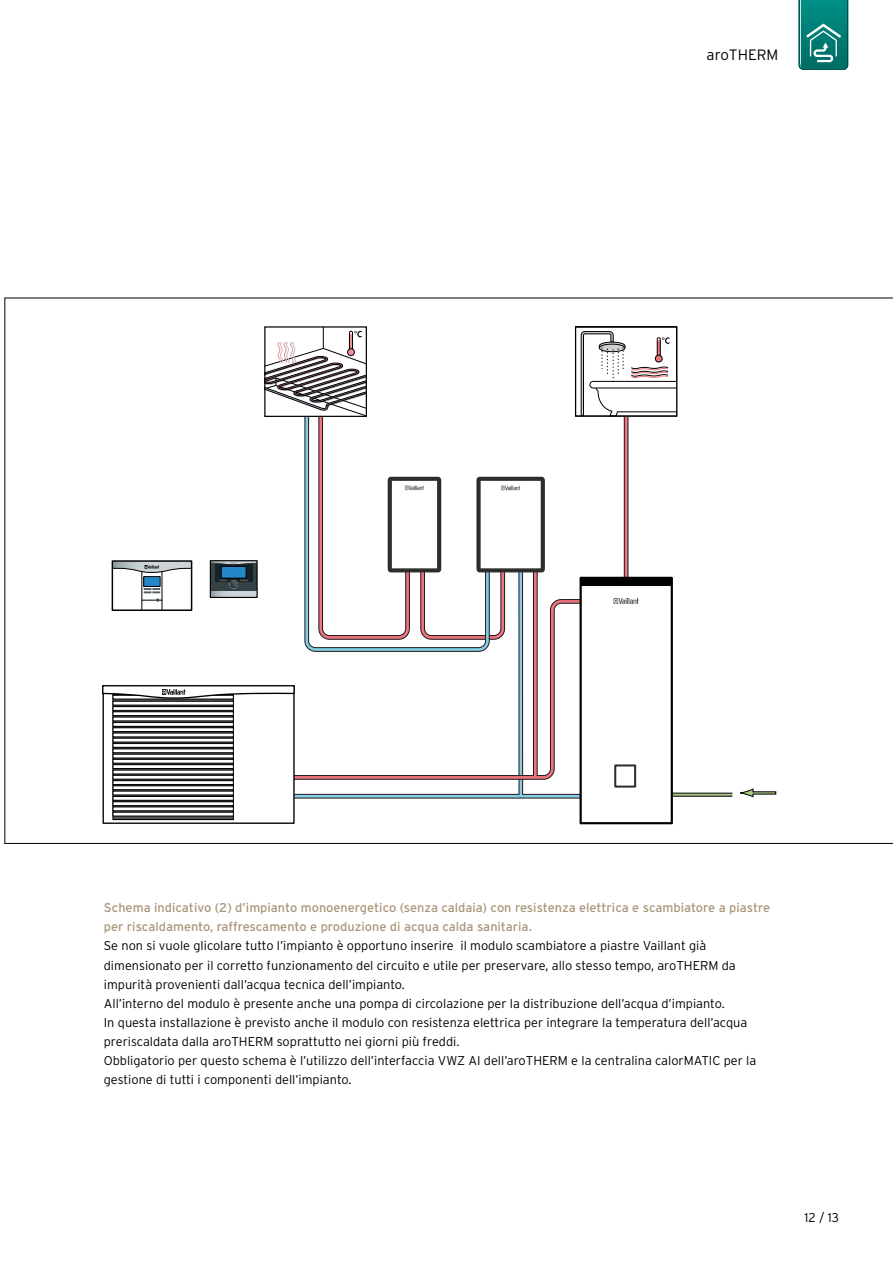
<style>
.page{position:relative;width:893px;height:1263px;background:#fff}
.page>*{position:absolute;margin:0;border:0;box-sizing:border-box;transform-origin:0 0}
.t1{font:300 15px "Interstate";color:#000}
.t2{font:300 12.75px/19.2px "Interstate OT";color:#000}
.t3{font:12.75px/19.2px "Interstate OT";color:#aa967a}
.t4{font:300 12.75px "Interstate";color:#000}
</style>
<div class="page">
<svg style="left:5px;top:298px;width:888px;height:546px"></svg>
<svg style="left:799px;top:0;width:49px;height:70px;background:#1c8a82"></svg>
<p class="t1" style="left:707px;top:46px;width:73px">aroTHERM</p>
<p class="t3" style="left:104px;top:898px;width:668px">Schema indicativo (2) d’impianto monoenergetico (senza caldaia) con resistenza elettrica e scambiatore a piastre per riscaldamento, raffrescamento e produzione di acqua calda sanitaria.</p>
<p class="t2" style="left:104px;top:936px;width:654px">Se non si vuole glicolare tutto l’impianto è opportuno inserire il modulo scambiatore a piastre Vaillant già dimensionato per il corretto funzionamento del circuito e utile per preservare, allo stesso tempo, aroTHERM da impurità provenienti dall’acqua tecnica dell’impianto.<br>All’interno del modulo è presente anche una pompa di circolazione per la distribuzione dell’acqua d’impianto.<br>In questa installazione è previsto anche il modulo con resistenza elettrica per integrare la temperatura dell’acqua preriscaldata dalla aroTHERM soprattutto nei giorni più freddi.<br>Obbligatorio per questo schema è l’utilizzo dell’interfaccia VWZ AI dell’aroTHERM e la centralina calorMATIC per la gestione di tutti i componenti dell’impianto.</p>
<p class="t4" style="left:804px;top:1210px;width:36px">12 / 13</p>
</div>
